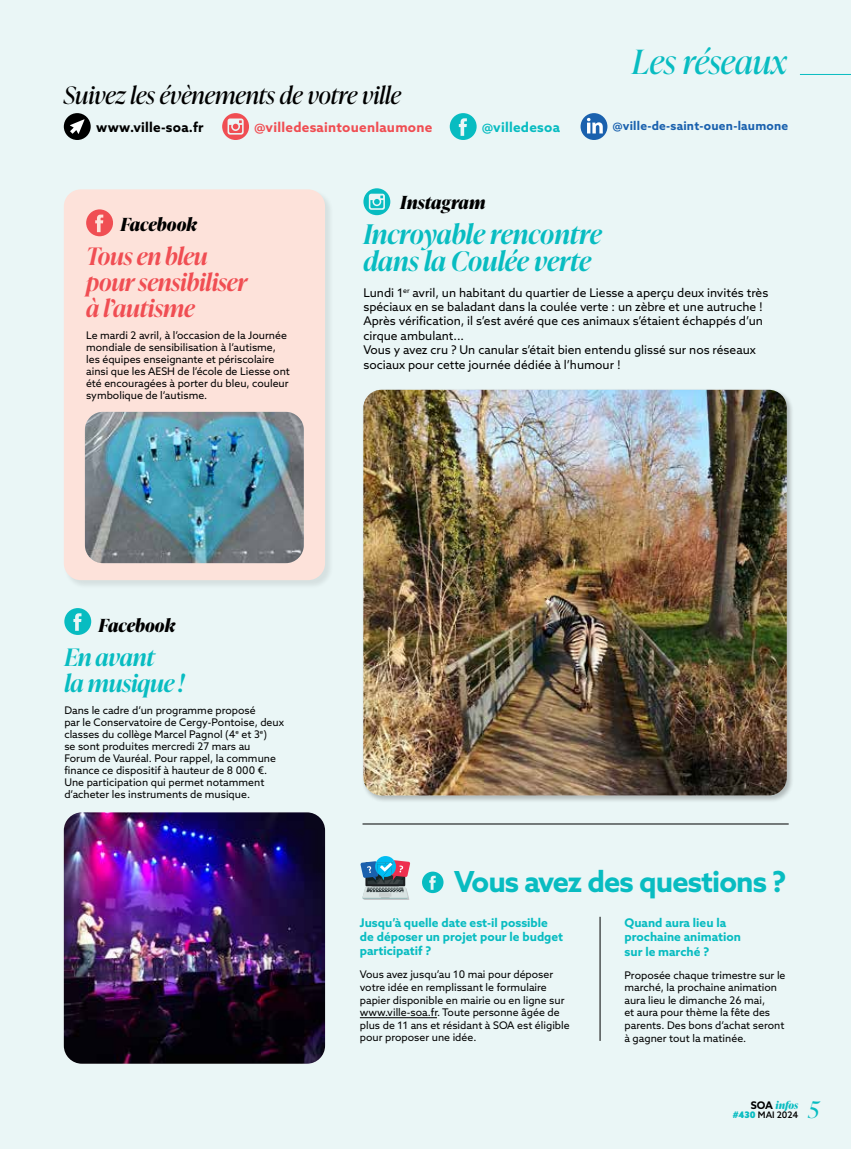
<style>
.page{position:relative;width:851px;height:1149px;background:#fff}
.page>*{position:absolute;margin:0;border:0;box-sizing:border-box;transform-origin:0 0}
.t1{font:italic 33.3px "Ivy Presto Display";color:#08bcc1}
.t2{font:700 28.95px "Azo Sans";letter-spacing:-.03em;color:#08bcc1}
.t3{font:italic 600 27px/27px "Ivy Presto Display";color:#08bcc1}
.t4{font:italic 600 24px/25.5px "Ivy Presto Display";letter-spacing:-.01em;color:#f04e53}
.t5{font:italic 24px "Ivy Presto Display";color:#000}
.t6{font:italic 600 24px/25.5px "Ivy Presto Display";letter-spacing:-.01em;color:#08bcc1}
.t7{font:italic 22.8px "Ivy Presto Display";color:#08bcc1}
.t8{font:italic 700 18px "Ivy Presto Display";color:#000}
.t9{font:700 13.5px "Azo Sans";letter-spacing:.02em;color:#f04e53}
.t10{font:700 13.5px "Azo Sans";letter-spacing:.02em;color:#000}
.t11{font:700 13.5px "Azo Sans";letter-spacing:.02em;color:#08bcc1}
.t12{font:12px/14.4px "Azo Sans";color:#000}
.t13{font:700 12px/14.4px "Azo Sans";color:#08bcc1}
.t14{font:700 12px "Azo Sans";letter-spacing:.02em;color:#1a61ae}
.t15{font:10.5px/12px "Azo Sans";color:#000}
.t16{font:italic 700 10.5px "Ivy Presto Display";color:#08bcc1}
.t17{font:500 9px "Azo Sans";color:#000}
.s1{font-family:"Azo Sans";font-style:normal;color:#000}
.s2{font-weight:900;color:#08bcc1}
</style>
<div class="page">
<div style="left:0;top:0;width:850px;height:1148px;background:#eaf6f6"></div>
<div style="left:63px;top:189px;width:271px;height:399px;background:#000;opacity:.09"></div>
<div style="left:64px;top:189px;width:261px;height:391px;background:#fde2da;border-radius:17px"></div>
<hr style="left:799px;top:74px;width:51px;height:1px;background:#08bcc1">
<div style="left:361px;top:388px;width:433px;height:415px;background:#000;opacity:.25"></div>
<img style="left:363px;top:389px;width:423px;height:406px">
<hr style="left:360px;top:1017px;width:77px;height:1px;background:#000">
<hr style="left:362px;top:823px;width:426px;height:1px;background:#000">
<hr style="left:599px;top:916px;width:1px;height:124px;background:#000">
<img style="left:85px;top:412px;width:219px;height:151px">
<svg style="left:360px;top:856px;width:50px;height:43px"></svg>
<svg style="left:422px;top:871px;width:21px;height:21px"></svg>
<svg style="left:449px;top:113px;width:27px;height:27px"></svg>
<svg style="left:222px;top:113px;width:27px;height:27px"></svg>
<svg style="left:580px;top:113px;width:27px;height:27px"></svg>
<svg style="left:587px;top:118px;width:15px;height:15px"></svg>
<div style="left:64px;top:113px;width:27px;height:27px;background:#000;border-radius:50%"></div>
<svg style="left:70px;top:119px;width:15px;height:15px"></svg>
<svg style="left:64px;top:608px;width:27px;height:26px"></svg>
<img style="left:64px;top:812px;width:261px;height:251px">
<svg style="left:363px;top:188px;width:27px;height:27px"></svg>
<svg style="left:86px;top:209px;width:27px;height:27px"></svg>
<h1 class="t1" style="left:632px;top:38px;width:156px">Les réseaux</h1>
<h3 class="t5" style="left:64px;top:78px;width:339px">Suivez les évènements de votre ville</h3>
<p class="t10" style="left:96px;top:118px;width:109px">www.ville-soa.fr</p>
<p class="t9" style="left:254px;top:118px;width:179px">@villedesaintouenlaumone</p>
<p class="t11" style="left:482px;top:118px;width:79px">@villedesoa</p>
<p class="t14" style="left:612px;top:118px;width:177px">@ville-de-saint-ouen-laumone</p>
<h3 class="t8" style="left:120px;top:211px;width:78px">Facebook</h3>
<h3 class="t4" style="left:86px;top:243px;width:162px">Tous en bleu pour sensibiliser à l’autisme</h3>
<p class="t15" style="left:86px;top:328px;width:205px">Le mardi 2 avril, à l’occasion de la Journée mondiale de sensibilisation à l’autisme, les équipes enseignante et périscolaire ainsi que les AESH de l’école de Liesse ont été encouragées à porter du bleu, couleur symbolique de l’autisme.</p>
<h3 class="t8" style="left:400px;top:190px;width:87px">Instagram</h3>
<h3 class="t3" style="left:363px;top:219px;width:240px">Incroyable rencontre dans la Coulée verte</h3>
<p class="t12" style="left:363px;top:285px;width:406px">Lundi 1<sup>er</sup> avril, un habitant du quartier de Liesse a aperçu deux invités très spéciaux en se baladant dans la coulée verte : un zèbre et une autruche !<br>Après vérification, il s’est avéré que ces animaux s’étaient échappés d’un cirque ambulant...<br>Vous y avez cru ? Un canular s’était bien entendu glissé sur nos réseaux sociaux pour cette journée dédiée à l’humour !</p>
<h3 class="t8" style="left:98px;top:612px;width:78px">Facebook</h3>
<h3 class="t6" style="left:64px;top:643px;width:121px">En avant<br>la musique !</h3>
<p class="t15" style="left:64px;top:703px;width:221px">Dans le cadre d’un programme proposé<br>par le Conservatoire de Cergy-Pontoise, deux classes du collège Marcel Pagnol (4<sup>e</sup> et 3<sup>e</sup>)<br>se sont produites mercredi 27 mars au Forum de Vauréal. Pour rappel, la commune finance ce dispositif à hauteur de 8 000 €.<br>Une participation qui permet notamment d’acheter les instruments de musique.</p>
<h2 class="t2" style="left:454px;top:862px;width:334px">Vous avez des questions ?</h2>
<p class="t13" style="left:360px;top:914px;width:204px">Jusqu’à quelle date est-il possible de déposer un projet pour le budget participatif ?</p>
<p class="t15" style="left:360px;top:967px;width:211px;line-height:12.6px">Vous avez jusqu’au 10 mai pour déposer votre idée en remplissant le formulaire papier disponible en mairie ou en ligne sur www.ville-soa.fr. Toute personne âgée de plus de 11 ans et résidant à SOA est éligible pour proposer une idée.</p>
<p class="t13" style="left:624px;top:914px;width:118px">Quand aura lieu la prochaine animation sur le marché ?</p>
<p class="t15" style="left:624px;top:968px;width:162px;line-height:12.6px">Proposée chaque trimestre sur le marché, la prochaine animation aura lieu le dimanche 26 mai,<br>et aura pour thème la fête des parents. Des bons d’achat seront à gagner tout la matinée.</p>
<p class="t16" style="left:750px;top:1097px;width:49px"><span class="s1">SOA</span> infos</p>
<p class="t17" style="left:732px;top:1108px;width:67px"><span class="s2">#430</span> MAI 2024</p>
<h3 class="t7" style="left:808px;top:1093px;width:12px">5</h3>
</div>
